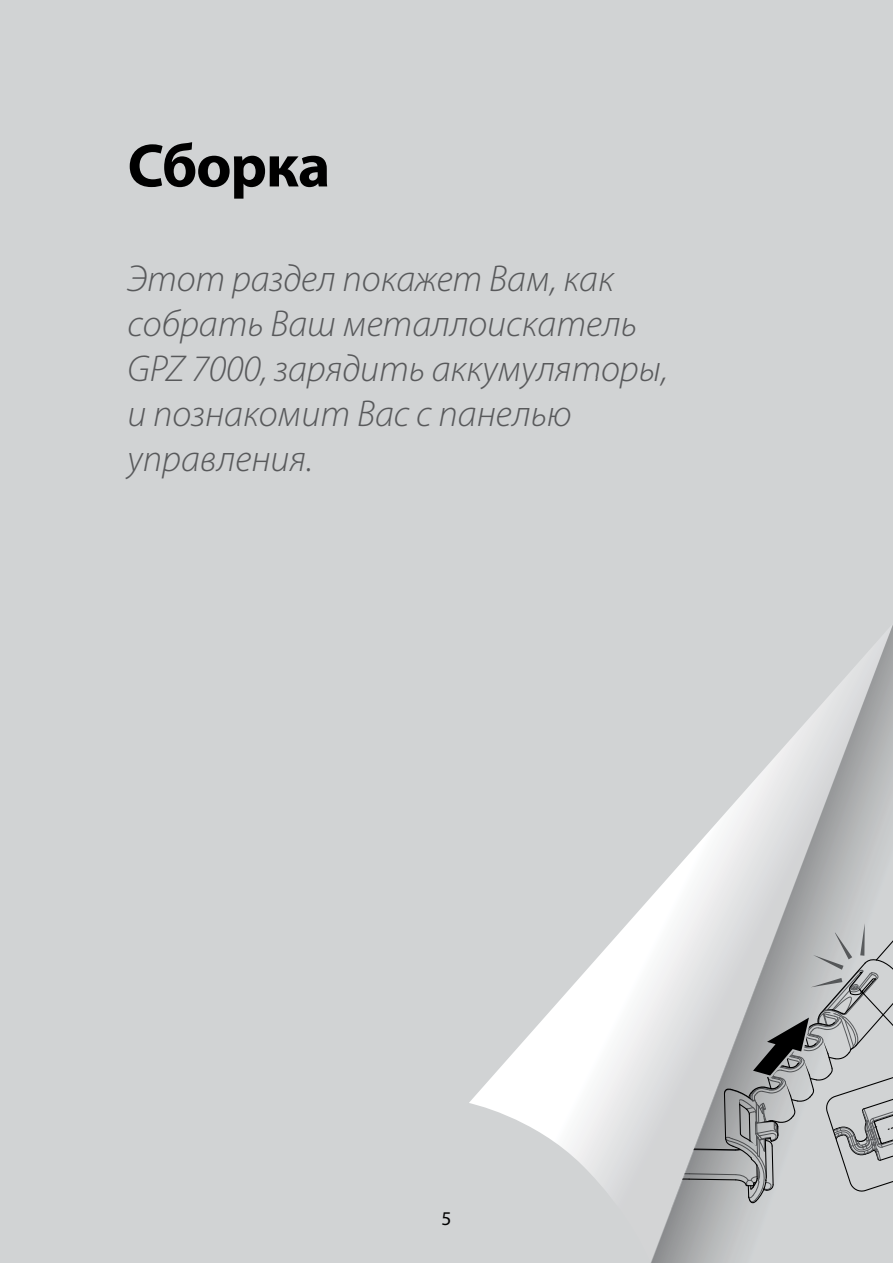
<style>
.page{position:relative;width:893px;height:1263px;background:#d1d3d4}
.page>*{position:absolute;margin:0;border:0;box-sizing:border-box;transform-origin:0 0}
.t1{font:700 61.5px "Myriad Pro";letter-spacing:-.02em;color:#000}
.t2{font:italic 300 37.5px/45px "Myriad Pro";color:#58595b}
.t3{font:19.5px "Myriad Pro";color:#000}
</style>
<div class="page">
<svg style="left:469px;top:897px;width:182px;height:295px"></svg>
<svg style="left:651px;top:625px;width:242px;height:638px"></svg>
<svg style="left:651px;top:914px;width:242px;height:295px"></svg>
<h1 class="t1" style="left:128px;top:126px;width:204px">Сборка</h1>
<p class="t2" style="left:128px;top:256px;width:542px">Этот раздел покажет Вам, как собрать Ваш металлоискатель<br>GPZ 7000, зарядить аккумуляторы, и познакомит Вас с панелью управления.</p>
<p class="t3" style="left:441px;top:1206px;width:12px">5</p>
</div>
